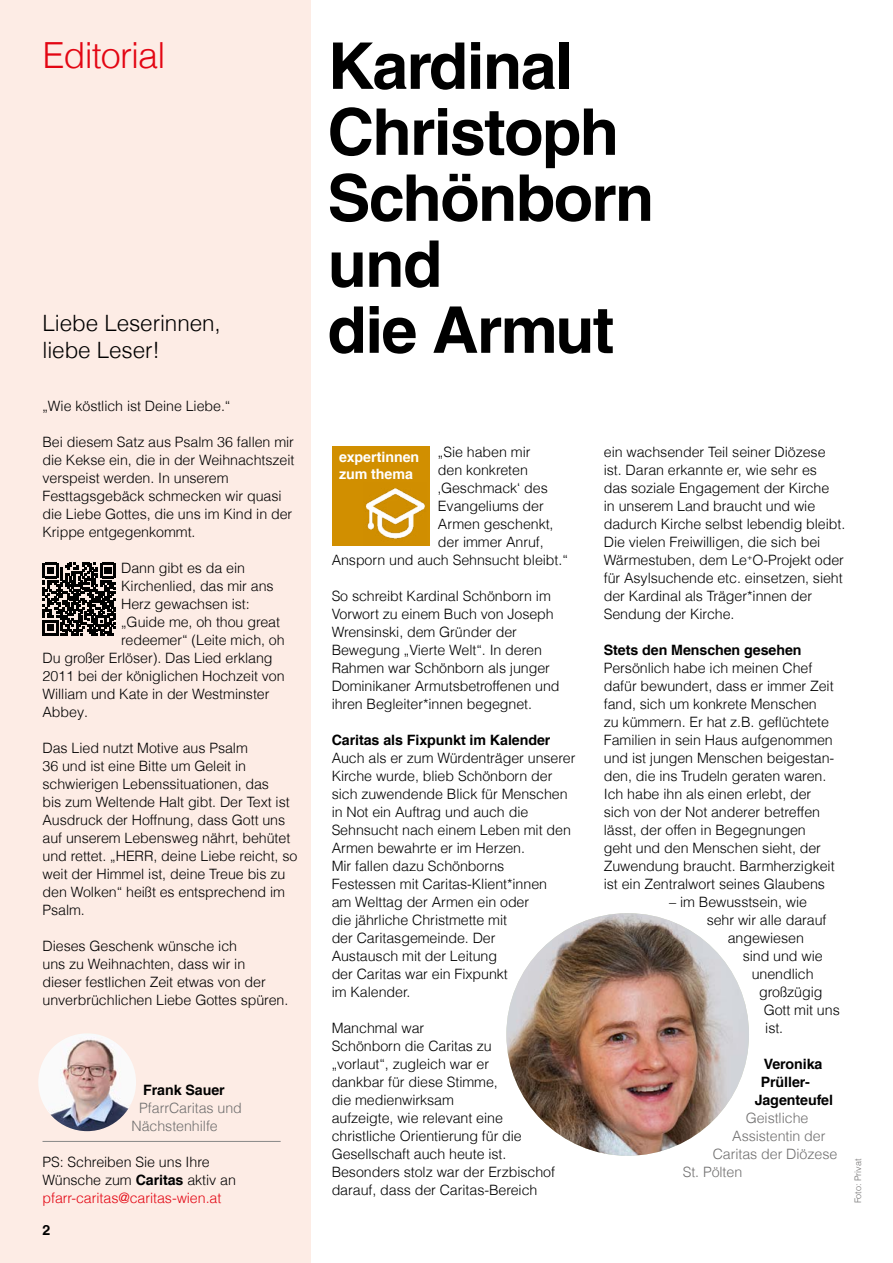
<style>
.page{position:relative;width:893px;height:1263px;background:#fff}
.page>*{position:absolute;margin:0;border:0;box-sizing:border-box;transform-origin:0 0}
.t1{font:700 64.5px/66px "Helvetica LT Com";letter-spacing:-.025em;color:#000}
.t2{font:300 36px "Helvetica LT Com";letter-spacing:-.025em;color:#e30613}
.t3{font:300 22.5px/27px "Helvetica LT Com";letter-spacing:-.005em;color:#000}
.t4{font:300 14.25px/18px "Helvetica LT Com";letter-spacing:-.005em;color:#000}
.t5{font:700 14.25px "Helvetica LT Com";letter-spacing:-.005em;color:#000}
.t6{font:300 14.25px/18px "Helvetica LT Com";letter-spacing:-.005em;color:#706f6f}
.t7{font:700 14.25px/17.1px "Helvetica LT Com";letter-spacing:-.005em;color:#fff}
.t8{font:300 9px "Helveticafor Caritas";letter-spacing:-.005em;color:#706f6f}
.s1{font-weight:700}
.s2{color:#e30613}
</style>
<div class="page">
<div style="left:0;top:0;width:310px;height:1263px;background:#fdece5"></div>
<hr style="left:43px;top:1141px;width:238px;height:1px;background:#878787">
<img style="left:38px;top:1033px;width:98px;height:98px;border-radius:49px">
<div style="left:332px;top:446px;width:97px;height:100px;background:#d18f00"></div>
<img style="left:366px;top:488px;width:59px;height:51px">
<img style="left:506px;top:913px;width:243px;height:243px;border-radius:121px">
<svg style="left:43px;top:563px;width:73px;height:73px"></svg>
<h2 class="t2" style="left:43px;top:33px;width:124px">Editorial</h2>
<h3 class="t3" style="left:43px;top:309px;width:180px">Liebe Leserinnen, liebe Leser!</h3>
<p class="t4" style="left:43px;top:397px;width:189px">„Wie köstlich ist Deine Liebe.“</p>
<p class="t4" style="left:43px;top:433px;width:253px">Bei diesem Satz aus Psalm 36 fallen mir die Kekse ein, die in der Weihnachtszeit verspeist werden. In unserem Festtagsgebäck schmecken wir quasi die Liebe Gottes, die uns im Kind in der Krippe entgegenkommt.</p>
<p class="t4" style="left:121px;top:559px;width:125px">Dann gibt es da ein</p>
<p class="t4" style="left:121px;top:577px;width:154px">Kirchenlied, das mir ans</p>
<p class="t4" style="left:121px;top:595px;width:130px">Herz gewachsen ist:</p>
<p class="t4" style="left:121px;top:613px;width:160px">„Guide me, oh thou great</p>
<p class="t4" style="left:121px;top:631px;width:165px">redeemer“ (Leite mich, oh</p>
<p class="t4" style="left:43px;top:649px;width:232px">Du großer Erlöser). Das Lied erklang</p>
<p class="t4" style="left:43px;top:667px;width:244px">2011 bei der königlichen Hochzeit von</p>
<p class="t4" style="left:43px;top:685px;width:228px">William und Kate in der Westminster</p>
<p class="t4" style="left:43px;top:703px;width:47px">Abbey.</p>
<p class="t4" style="left:43px;top:739px;width:256px">Das Lied nutzt Motive aus Psalm<br>36 und ist eine Bitte um Geleit in schwierigen Lebenssituationen, das<br>bis zum Weltende Halt gibt. Der Text ist Ausdruck der Hoffnung, dass Gott uns auf unserem Lebensweg nährt, behütet und rettet. „HERR, deine Liebe reicht, so weit der Himmel ist, deine Treue bis zu den Wolken“ heißt es entsprechend im Psalm.</p>
<p class="t4" style="left:43px;top:937px;width:247px">Dieses Geschenk wünsche ich<br>uns zu Weihnachten, dass wir in<br>dieser festlichen Zeit etwas von der unverbrüchlichen Liebe Gottes spüren.</p>
<p class="t5" style="left:143px;top:1081px;width:83px">Frank Sauer</p>
<p class="t6" style="left:132px;top:1099px;width:112px;text-indent:8px">PfarrCaritas und<br>Nächstenhilfe</p>
<p class="t4" style="left:43px;top:1153px;width:195px">PS: Schreiben Sie uns Ihre<br>Wünsche zum <span class="s1">Caritas</span> aktiv an <span class="s2">pfarr-caritas@caritas-wien.at</span></p>
<p class="t5" style="left:43px;top:1221px;width:9px">2</p>
<h1 class="t1" style="left:327px;top:33px;width:328px">Kardinal<br>Christoph<br>Schönborn und<br>die Armut</h1>
<p class="t4" style="left:438px;top:442px;width:94px">„Sie haben mir</p>
<p class="t4" style="left:438px;top:460px;width:91px">den konkreten</p>
<p class="t4" style="left:438px;top:478px;width:111px">‚Geschmack‘ des</p>
<p class="t4" style="left:438px;top:496px;width:107px">Evangeliums der</p>
<p class="t4" style="left:438px;top:514px;width:117px">Armen geschenkt,</p>
<p class="t4" style="left:438px;top:532px;width:107px">der immer Anruf,</p>
<p class="t4" style="left:332px;top:550px;width:238px">Ansporn und auch Sehnsucht bleibt.“</p>
<p class="t4" style="left:332px;top:586px;width:229px">So schreibt Kardinal Schönborn im<br>Vorwort zu einem Buch von Joseph<br>Wrensinski, dem Gründer der<br>Bewegung „Vierte Welt“. In deren<br>Rahmen war Schönborn als junger<br>Dominikaner Armutsbetroffenen und ihren Begleiter*innen begegnet.</p>
<p class="t5" style="left:332px;top:731px;width:220px">Caritas als Fixpunkt im Kalender</p>
<p class="t4" style="left:332px;top:748px;width:245px">Auch als er zum Würdenträger unserer<br>Kirche wurde, blieb Schönborn der sich zuwendende Blick für Menschen in Not ein Auftrag und auch die<br>Sehnsucht nach einem Leben mit den<br>Armen bewahrte er im Herzen.<br>Mir fallen dazu Schönborns<br>Festessen mit Caritas-Klient*innen<br>am Welttag der Armen ein oder<br>die jährliche Christmette mit<br>der Caritasgemeinde. Der<br>Austausch mit der Leitung<br>der Caritas war ein Fixpunkt<br>im Kalender.</p>
<p class="t4" style="left:332px;top:1018px;width:225px">Manchmal war<br>Schönborn die Caritas zu<br>„vorlaut“, zugleich war er<br>dankbar für diese Stimme,<br>die medienwirksam<br>aufzeigte, wie relevant eine christliche Orientierung für die<br>Gesellschaft auch heute ist.<br>Besonders stolz war der Erzbischof darauf, dass der Caritas-Bereich</p>
<p class="t7" style="left:339px;top:448px;width:82px">expertinnen zum thema</p>
<p class="t4" style="left:604px;top:442px;width:243px">ein wachsender Teil seiner Diözese ist. Daran erkannte er, wie sehr es<br>das soziale Engagement der Kirche<br>in unserem Land braucht und wie dadurch Kirche selbst lebendig bleibt.<br>Die vielen Freiwilligen, die sich bei Wärmestuben, dem Le<sup>+</sup>O-Projekt oder für Asylsuchende etc. einsetzen, sieht der Kardinal als Träger*innen der Sendung der Kirche.</p>
<p class="t5" style="left:604px;top:641px;width:199px">Stets den Menschen gesehen</p>
<p class="t4" style="left:604px;top:658px;width:232px">Persönlich habe ich meinen Chef dafür bewundert, dass er immer Zeit fand, sich um konkrete Menschen zu kümmern. Er hat z.B. geflüchtete Familien in sein Haus aufgenommen und ist jungen Menschen beigestan&shy;den, die ins Trudeln geraten waren.<br>Ich habe ihn als einen erlebt, der sich von der Not anderer betreffen lässt, der offen in Begegnungen geht und den Menschen sieht, der Zuwendung braucht. Barmherzigkeit ist ein Zentralwort seines Glaubens</p>
<p class="t4" style="left:669px;top:892px;width:139px">– im Bewusstsein, wie</p>
<p class="t4" style="left:707px;top:910px;width:121px">sehr wir alle darauf</p>
<p class="t4" style="left:728px;top:928px;width:78px">angewiesen</p>
<p class="t4" style="left:743px;top:946px;width:81px">sind und wie</p>
<p class="t4" style="left:752px;top:964px;width:64px">unendlich</p>
<p class="t4" style="left:759px;top:982px;width:65px">großzügig</p>
<p class="t4" style="left:764px;top:1000px;width:78px">Gott mit uns</p>
<p class="t4" style="left:765px;top:1018px;width:19px">ist.</p>
<p class="t5" style="left:764px;top:1055px;width:60px">Veronika</p>
<p class="t5" style="left:761px;top:1073px;width:51px">Prüller-</p>
<p class="t5" style="left:755px;top:1091px;width:80px">Jagenteufel</p>
<p class="t6" style="left:746px;top:1108px;width:64px">Geistliche</p>
<p class="t6" style="left:732px;top:1126px;width:95px">Assistentin der</p>
<p class="t6" style="left:713px;top:1144px;width:126px">Caritas der Diözese</p>
<p class="t6" style="left:683px;top:1162px;width:61px">St. Pölten</p>
<p class="t8" style="left:852px;top:1203px;width:46px;rotate:-90deg">Foto: Privat</p>
</div>
